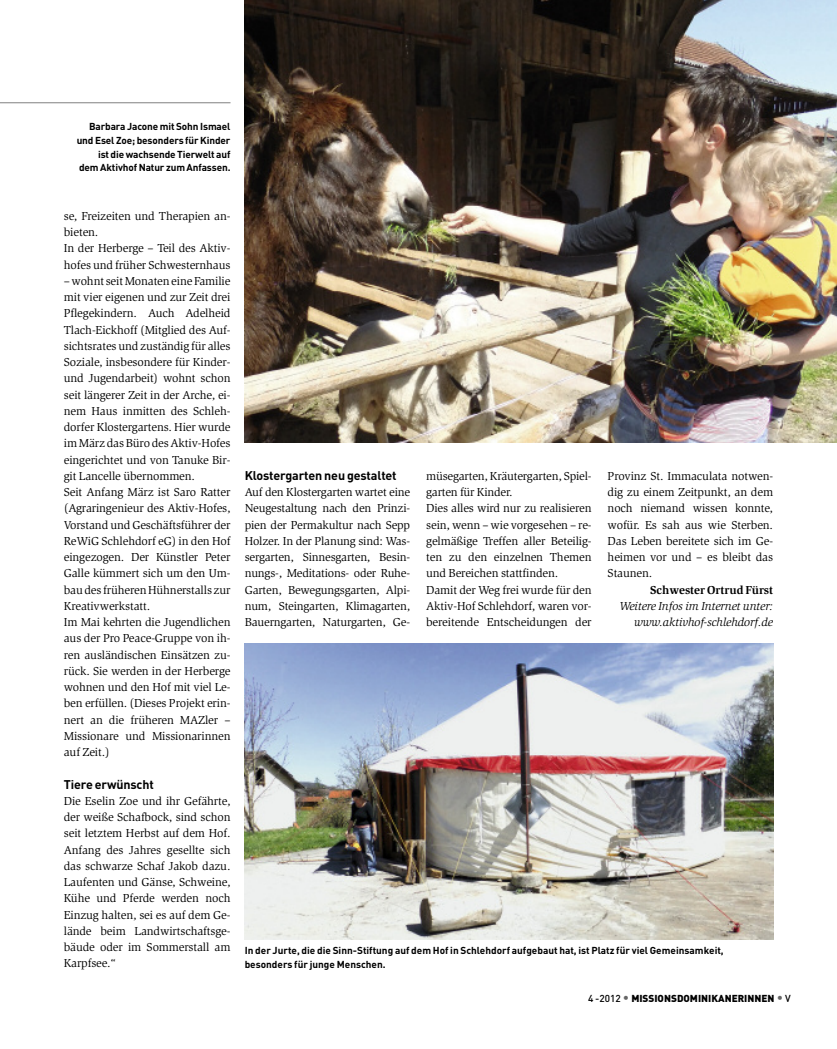
<style>
.page{position:relative;width:837px;height:1049px;background:#fff}
.page>*{position:absolute;margin:0;border:0;box-sizing:border-box;transform-origin:0 0}
.t1{font:700 12.5px "DIN Pro";letter-spacing:-.01em;color:#000}
.t2{font:11.88px/16.2px "Slimbach Std";letter-spacing:-.01em;color:#000;text-align:justify}
.t3{font:italic 11.88px/16.2px "Slimbach Std";letter-spacing:-.01em;color:#000;text-align:right}
.t4{font:700 11.88px "Slimbach Std";color:#000}
.t5{font:700 10px/13.8px "DIN Pro";letter-spacing:-.01em;color:#000;text-align:right}
.t6{font:900 10px "DIN Pro";color:#000}
.s1{font-weight:500}
.s2{font-weight:500;font-size:12.5px;color:#666}
</style>
<div class="page">
<hr style="left:0;top:102px;width:230px;height:1px;background:#808080">
<img style="left:245px;top:0;width:591px;height:443px">
<img style="left:245px;top:643px;width:527px;height:296px">
<p class="t5" style="left:77px;top:119px;width:155px">Barbara Jacone mit Sohn Ismael und Esel Zoe; besonders für Kinder ist die wachsende Tierwelt auf dem Aktivhof Natur zum Anfassen.</p>
<p class="t2" style="left:64px;top:209px;width:168px;text-align:left">se, Freizeiten und Therapien an&shy;bieten.<br>In der Herberge – Teil des Aktiv&shy;hofes und früher Schwesternhaus –wohnt seitMonateneineFamilie mit vier eigenen und zur Zeit drei<br>Pflegekindern. Auch Adelheid<br>Tlach-Eickhoff (Mitglied des Auf&shy;sichtsrates und zuständig für alles<br>Soziale, insbesondere für Kinder&shy;und Jugendarbeit) wohnt schon seit längerer Zeit in der Arche, ei&shy;nem Haus inmitten des Schleh&shy;dorfer Klostergartens. Hier wurde imMärz dasBüro desAktiv-Hofes eingerichtet und von Tanuke Bir&shy;git Lancelle übernommen.<br>Seit Anfang März ist Saro Ratter (Agraringenieur des Aktiv-Hofes,<br>Vorstand und Geschäftsführer der<br>ReWiG Schlehdorf eG) in den Hof eingezogen. Der Künstler Peter<br>Galle kümmert sich um den Um&shy;baudes früherenHühnerstalls zur<br>Kreativwerkstatt.<br>Im Mai kehrten die Jugendlichen aus der Pro Peace-Gruppe von ih&shy;ren ausländischen Einsätzen zu&shy;rück. Sie werden in der Herberge wohnen und den Hof mit viel Le&shy;ben erfüllen. (Dieses Projekt erin&shy;nert an die früheren MAZler –<br>Missionare und Missionarinnen auf Zeit.)</p>
<p class="t1" style="left:64px;top:777px;width:91px">Tiere erwünscht</p>
<p class="t2" style="left:64px;top:794px;width:168px">Die Eselin Zoe und ihr Gefährte, der weiße Schafbock, sind schon seit letztem Herbst auf dem Hof.<br>Anfang des Jahres gesellte sich das schwarze Schaf Jakob dazu.<br>Laufenten und Gänse, Schweine, Kühe und Pferde werden noch Einzug halten, sei es auf dem Ge&shy;lände beim Landwirtschaftsge&shy;bäude oder im Sommerstall am Karpfsee.“</p>
<p class="t1" style="left:244px;top:468px;width:153px">Klostergarten neu gestaltet</p>
<p class="t2" style="left:244px;top:485px;width:167px">Auf den Klostergarten wartet eine Neugestaltung nach den Prinzi&shy;pien der Permakultur nach Sepp Holzer. In der Planung sind: Was&shy;sergarten, Sinnesgarten, Besin&shy;nungs-, Meditations- oder Ruhe-Garten, Bewegungsgarten, Alpi&shy;num, Steingarten, Klimagarten, Bauerngarten, Naturgarten, Ge-</p>
<p class="t2" style="left:426px;top:469px;width:167px;text-align:left">müsegarten, Kräutergarten, Spiel&shy;garten für Kinder.<br>Dies alles wird nur zu realisieren sein, wenn – wie vorgesehen – re&shy;gelmäßige Treffen aller Beteilig&shy;ten zu den einzelnen Themen und Bereichen stattfinden.<br>Damit der Weg frei wurde für den<br>Aktiv-Hof Schlehdorf, waren vor&shy;bereitende Entscheidungen der</p>
<p class="t2" style="left:607px;top:469px;width:167px">Provinz St. Immaculata notwen&shy;dig zu einem Zeitpunkt, an dem noch niemand wissen konnte, wofür. Es sah aus wie Sterben.<br>Das Leben bereitete sich im Ge&shy;heimen vor und – es bleibt das Staunen.</p>
<p class="t4" style="left:649px;top:585px;width:124px">Schwester Ortrud Fürst</p>
<p class="t3" style="left:619px;top:599px;width:155px">Weitere Infos im Internet unter: www.aktivhof-schlehdorf.de</p>
<p class="t5" style="left:244px;top:943px;width:480px;text-align:left">In der Jurte, die die Sinn-Stiftung auf dem Hof in Schlehdorf aufgebaut hat, ist Platz für viel Gemeinsamkeit, besonders für junge Menschen.</p>
<p class="t6" style="left:588px;top:992px;width:204px"><span class="s1">4 -2012</span> <span class="s2">•</span> MISSIONSDOMINIKANERINNEN <span class="s2">•</span> <span class="s1">V</span></p>
</div>
